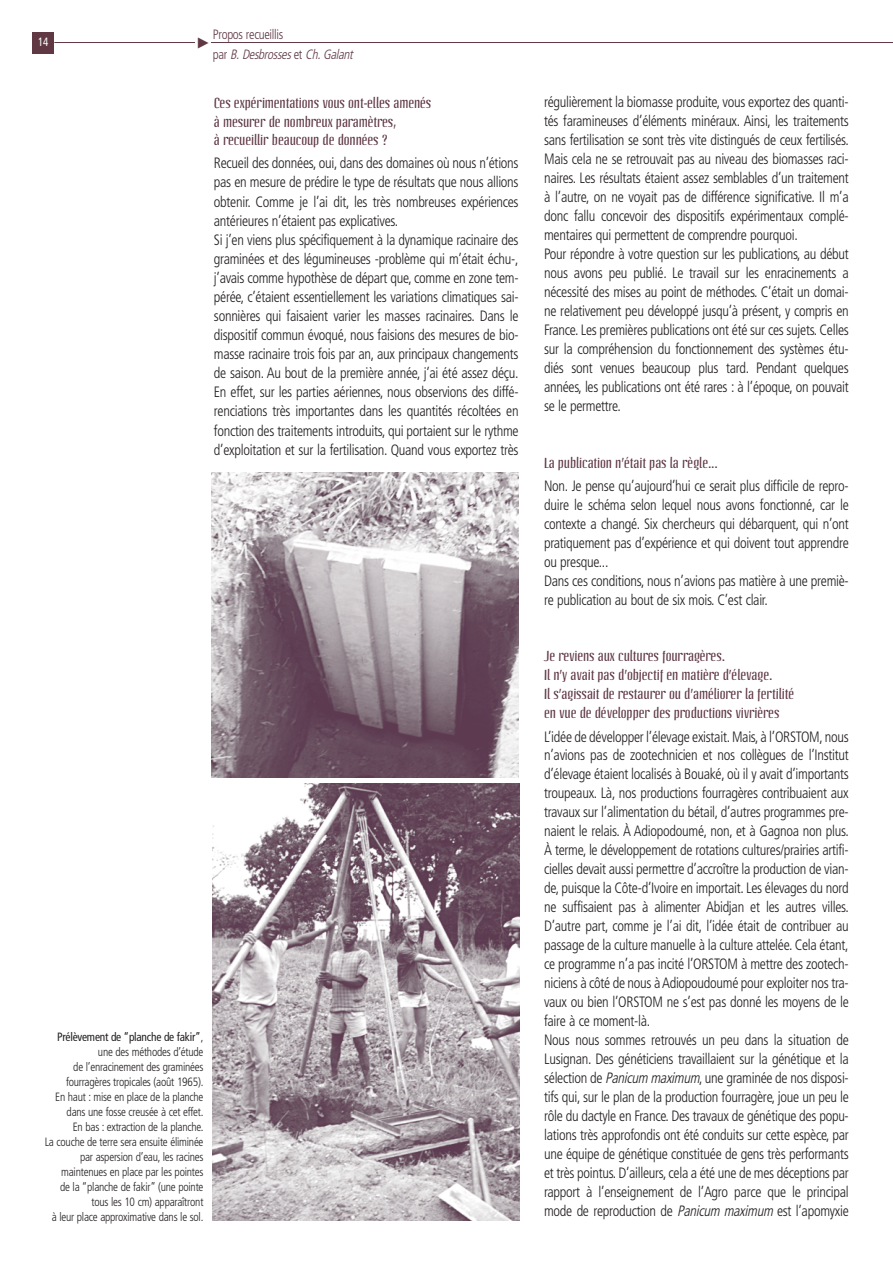
<style>
.page{position:relative;width:893px;height:1263px;background:#fff}
.page>*{position:absolute;margin:0;border:0;box-sizing:border-box;transform-origin:0 0}
.t1{font:300 condensed 15px/18.9px "Frutiger";letter-spacing:-.02em;color:#231f20;scale:.95 1}
.t2{font:14.25px/18.9px "Linotype Octane";letter-spacing:-.01em;color:#5f3844}
.t3{font:300 condensed 13.5px/19.5px "Frutiger";letter-spacing:-.025em;color:#5f3844;scale:.95 1}
.t4{font:300 condensed 12px/15px "Frutiger";letter-spacing:-.02em;color:#231f20;text-align:right;scale:.95 1}
.t5{font:condensed 12px "Frutiger";color:#fff;scale:.9 1}
.s1{font-style:italic}
.s2{font-weight:400}
</style>
<div class="page">
<hr style="left:54px;top:42px;width:838px;height:1px;background:#5f3844">
<div style="left:195px;top:28px;width:16px;height:30px;background:#fff"></div>
<div style="left:33px;top:32px;width:21px;height:22px;background:#5f3844"></div>
<img style="left:212px;top:473px;width:307px;height:305px">
<img style="left:212px;top:783px;width:308px;height:437px">
<p class="t5" style="left:38px;top:37px;width:13px">14</p>
<p class="t3" style="left:213px;top:26px;width:152px">Propos recueillis<br>p a r <span class="s1">B.Desbrosses</span>e t <span class="s1">Ch.Galant</span></p>
<p class="t2" style="left:214px;top:95px;width:219px;line-height:18.3px">Ces expérimentations vous ont-elles amenés à mesurer de nombreux paramètres,<br>à recueillir beaucoup de données ?</p>
<p class="t1" style="left:214px;top:155px;width:322px">Recueil des données, oui, dans des domaines où nous n’étions pas en mesure de prédire le type de résultats que nous allions obtenir. Comme je l’ai dit, les très nombreuses expériences antérieures n’étaient pas explicatives.<br>Si j’en viens plus spécifiquement à la dynamique racinaire des graminées et des légumineuses -problème qui m’était échu-, j’avais comme hypothèse de départ que, comme en zone tem&shy;pérée, c’étaient essentiellement les variations climatiques sai&shy;sonnières qui faisaient varier les masses racinaires. Dans le dispositif commun évoqué, nous faisions des mesures de bio&shy;masse racinaire trois fois par an, aux principaux changements de saison. Au bout de la première année, j’ai été assez déçu.<br>En effet, sur les parties aériennes, nous observions des diffé&shy;renciations très importantes dans les quantités récoltées en fonction des traitements introduits, qui portaient sur le rythme d’exploitation et sur la fertilisation. Quand vous exportez très</p>
<p class="t4" style="left:45px;top:1030px;width:169px"><span class="s2">Prélèvement de “planche de fakir”</span>, une des méthodes d’étude<br>de l’enracinement des graminées fourragères tropicales (août 1965).<br>En haut : mise en place de la planche dans une fosse creusée à cet effet.<br>En bas : extraction de la planche.<br>La couche de terre sera ensuite éliminée par aspersion d’eau, les racines maintenues en place par les pointes<br>de la “planche de fakir” (une pointe tous les 10 cm) apparaîtront<br>à leur place approximative dans le sol.</p>
<p class="t1" style="left:544px;top:94px;width:322px">régulièrement la biomasse produite, vous exportez des quanti&shy;tés faramineuses d’éléments minéraux. Ainsi, les traitements sans fertilisation se sont très vite distingués de ceux fertilisés.<br>Mais cela ne se retrouvait pas au niveau des biomasses raci&shy;naires. Les résultats étaient assez semblables d’un traitement à l’autre, on ne voyait pas de différence significative. Il m’a donc fallu concevoir des dispositifs expérimentaux complé&shy;mentaires qui permettent de comprendre pourquoi.<br>Pour répondre à votre question sur les publications, au début nous avons peu publié. Le travail sur les enracinements a nécessité des mises au point de méthodes. C’était un domai&shy;ne relativement peu développé jusqu’à présent, y compris en France. Les premières publications ont été sur ces sujets. Celles sur la compréhension du fonctionnement des systèmes étu&shy;diés sont venues beaucoup plus tard. Pendant quelques années, les publications ont été rares : à l’époque, on pouvait se le permettre.</p>
<p class="t2" style="left:544px;top:453px;width:175px">La publication n’était pas la règle...</p>
<p class="t1" style="left:544px;top:477px;width:322px">Non. Je pense qu’aujourd’hui ce serait plus difficile de repro&shy;duire le schéma selon lequel nous avons fonctionné, car le contexte a changé. Six chercheurs qui débarquent, qui n’ont pratiquement pas d’expérience et qui doivent tout apprendre ou presque...<br>Dans ces conditions, nous n’avions pas matière à une premiè&shy;re publication au bout de six mois. C’est clair.</p>
<p class="t2" style="left:544px;top:647px;width:252px">Je reviens aux cultures fourragères.<br>Il n’y avait pas d’objectif en matière d’élevage.<br>Il s’agissait de restaurer ou d’améliorer la fertilité en vue de développer des productions vivrières</p>
<p class="t1" style="left:544px;top:728px;width:322px">L’idée de développer l’élevage existait. Mais, à l’ORSTOM, nous n’avions pas de zootechnicien et nos collègues de l’Institut d’élevage étaient localisés à Bouaké, où il y avait d’importants troupeaux. Là, nos productions fourragères contribuaient aux travaux sur l’alimentation du bétail, d’autres programmes pre&shy;naient le relais. À Adiopodoumé, non, et à Gagnoa non plus.<br>À terme, le développement de rotations cultures/prairies artifi&shy;cielles devait aussi permettre d’accroître la production de vian&shy;de, puisque la Côte-d’Ivoire en importait. Les élevages du nord ne suffisaient pas à alimenter Abidjan et les autres villes.<br>D’autre part, comme je l’ai dit, l’idée était de contribuer au passage de la culture manuelle à la culture attelée. Cela étant, ce programme n’a pas incité l’ORSTOM à mettre des zootech&shy;niciens à côté de nous à Adiopoudoumé pour exploiter nos tra&shy;vaux ou bien l’ORSTOM ne s’est pas donné les moyens de le faire à ce moment-là.<br>Nous nous sommes retrouvés un peu dans la situation de Lusignan. Des généticiens travaillaient sur la génétique et la sélection de <span class="s1">Panicum maximum</span>, une graminée de nos disposi&shy;tifs qui, sur le plan de la production fourragère, joue un peu le rôle du dactyle en France. Des travaux de génétique des popu&shy;lations très approfondis ont été conduits sur cette espèce, par une équipe de génétique constituée de gens très performants et très pointus. D’ailleurs, cela a été une de mes déceptions par rapport à l’enseignement de l’Agro parce que le principal mode de reproduction de <span class="s1">Panicum maximum</span> est l’apomyxie</p>
</div>
